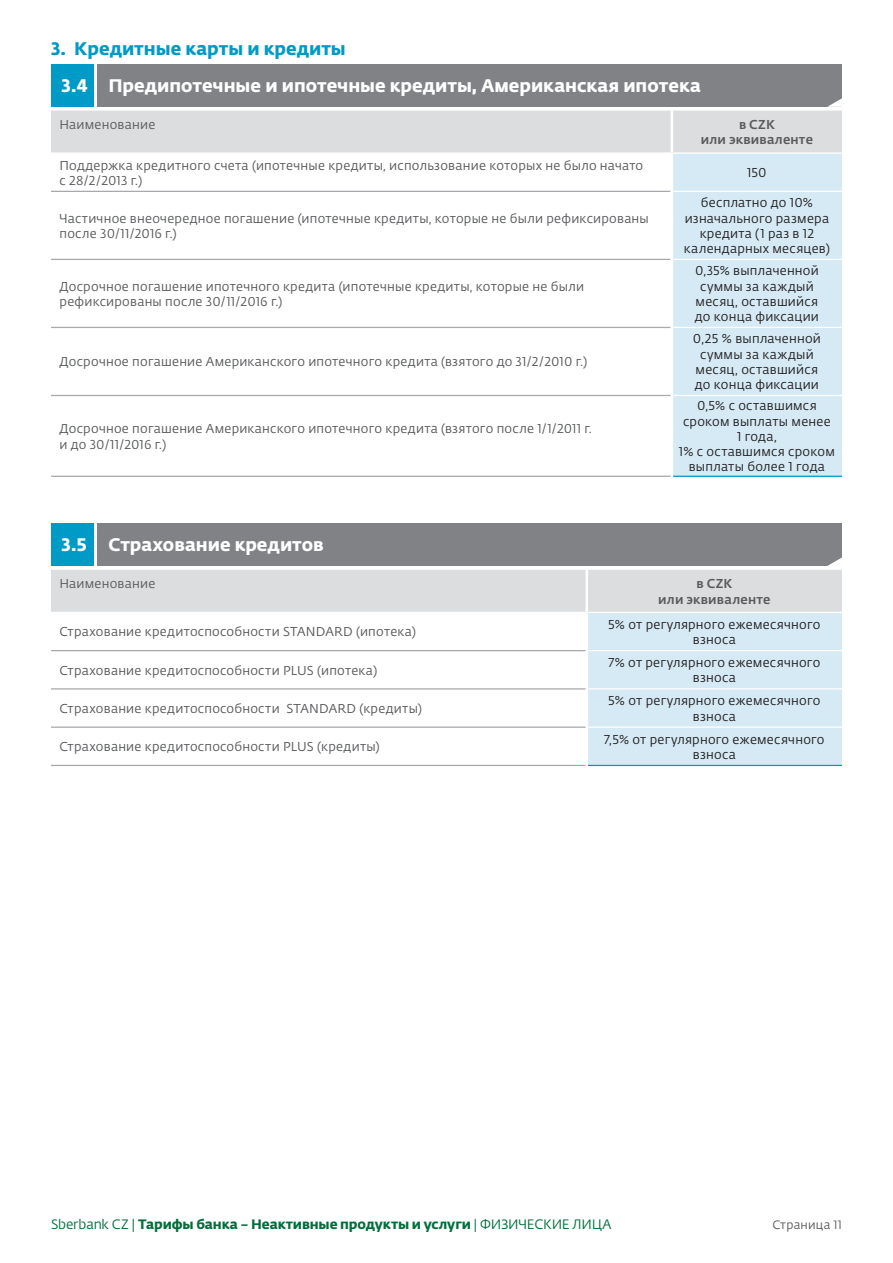
<style>
.page{position:relative;width:893px;height:1263px;background:#fff}
.page>*{position:absolute;margin:0;border:0;box-sizing:border-box;transform-origin:0 0}
.t1{font:18px "Fedra Sans Pro Bold LF";color:#fff}
.t2{font:18px "Fedra Sans Pro Bold LF";color:#009ac6}
.t3{font:13.5px "Fedra Sans Pro Bold LF";letter-spacing:-.005em;color:#006f3c}
.t4{font:12.75px/15.3px "Fedra Sans Pro Book LF";letter-spacing:.02em;color:#57585a}
.t5{font:12.75px/15.3px "Fedra Sans Pro Book LF";letter-spacing:.02em;color:#231f20;text-align:center}
.t6{font:12.75px "Fedra Sans Pro Medium LF";letter-spacing:.015em;color:#5a5a5d}
.t7{font:12.75px "Fedra Sans Pro Book LF";letter-spacing:.02em;color:#5a5a5d}
.t8{font:12px "Fedra Sans Pro Book LF";letter-spacing:.02em;color:#5a5a5d}
.s1{font-family:"Fedra Sans Pro Book LF"}
</style>
<div class="page">
<div style="left:98px;top:523px;width:744px;height:43px;background:#808285"></div>
<div style="left:51px;top:523px;width:43px;height:43px;background:#009ac6"></div>
<svg style="left:51px;top:557px;width:791px;height:210px"></svg>
<svg style="left:51px;top:190px;width:620px;height:286px"></svg>
<div style="left:673px;top:154px;width:169px;height:322px;background:#d5eaf4"></div>
<hr style="left:51px;top:327px;width:620px;height:1px;background:#a8a9ad">
<hr style="left:51px;top:191px;width:620px;height:1px;background:#a8a9ad">
<hr style="left:51px;top:259px;width:620px;height:1px;background:#a8a9ad">
<hr style="left:673px;top:191px;width:169px;height:1px;background:#fff">
<hr style="left:673px;top:259px;width:169px;height:1px;background:#fff">
<hr style="left:673px;top:327px;width:169px;height:1px;background:#fff">
<hr style="left:673px;top:395px;width:169px;height:1px;background:#fff">
<hr style="left:51px;top:395px;width:620px;height:1px;background:#a8a9ad">
<hr style="left:51px;top:476px;width:620px;height:1px;background:#a8a9ad">
<hr style="left:673px;top:476px;width:169px;height:1px;background:#009ac6">
<div style="left:98px;top:64px;width:744px;height:42px;background:#808285"></div>
<div style="left:51px;top:64px;width:43px;height:42px;background:#009ac6"></div>
<svg style="left:51px;top:98px;width:791px;height:55px"></svg>
<p class="t2" style="left:51px;top:35px;width:296px">3. Кредитные карты и кредиты</p>
<p class="t1" style="left:62px;top:71px;width:641px">3.4 Предипотечные и ипотечные кредиты, Американская ипотека</p>
<p class="t7" style="left:60px;top:116px;width:97px">Наименование</p>
<p class="t6" style="left:739px;top:115px;width:37px">в CZK</p>
<p class="t6" style="left:701px;top:130px;width:114px">или эквиваленте</p>
<p class="t4" style="left:60px;top:157px;width:585px">Поддержка кредитного счета (ипотечные кредиты, использование которых не было начато с 28/2/2013 г.)</p>
<p class="t5" style="left:747px;top:165px;width:21px">150</p>
<p class="t4" style="left:60px;top:210px;width:591px">Частичное внеочередное погашение (ипотечные кредиты, которые не были рефиксированы после 30/11/2016 г.)</p>
<p class="t5" style="left:684px;top:195px;width:147px">бесплатно до 10% изначального размера кредита (1 раз в 12 календарных месяцев)</p>
<p class="t4" style="left:60px;top:278px;width:526px">Досрочное погашение ипотечного кредита (ипотечные кредиты, которые не были рефиксированы после 30/11/2016 г.)</p>
<p class="t4" style="left:60px;top:354px;width:529px">Досрочное погашение Американского ипотечного кредита (взятого до 31/2/2010 г.)</p>
<p class="t4" style="left:60px;top:421px;width:534px">Досрочное погашение Американского ипотечного кредита (взятого после 1/1/2011 г. и до 30/11/2016 г.)</p>
<p class="t5" style="left:695px;top:263px;width:125px">0,35% выплаченной суммы за каждый месяц, оставшийся до конца фиксации</p>
<p class="t5" style="left:693px;top:331px;width:129px">0,25 % выплаченной суммы за каждый месяц, оставшийся до конца фиксации</p>
<p class="t5" style="left:683px;top:398px;width:149px">0,5% с оставшимся сроком выплаты менее<br>1 года,</p>
<p class="t5" style="left:679px;top:444px;width:157px">1% с оставшимся сроком выплаты более 1 года</p>
<p class="t1" style="left:62px;top:530px;width:264px">3.5 Страхование кредитов</p>
<p class="t7" style="left:60px;top:575px;width:97px">Наименование</p>
<p class="t6" style="left:696px;top:574px;width:37px">в CZK</p>
<p class="t6" style="left:658px;top:589px;width:114px">или эквиваленте</p>
<p class="t4" style="left:60px;top:624px;width:358px">Страхование кредитоспособности STANDARD (ипотека)</p>
<p class="t5" style="left:608px;top:616px;width:214px">5% от регулярного ежемесячного взноса</p>
<p class="t4" style="left:60px;top:662px;width:319px">Страхование кредитоспособности PLUS (ипотека)</p>
<p class="t5" style="left:608px;top:654px;width:213px">7% от регулярного ежемесячного взноса</p>
<p class="t4" style="left:60px;top:700px;width:364px">Страхование кредитоспособности STANDARD (кредиты)</p>
<p class="t5" style="left:608px;top:693px;width:214px">5% от регулярного ежемесячного взноса</p>
<p class="t4" style="left:60px;top:739px;width:322px">Страхование кредитоспособности PLUS (кредиты)</p>
<p class="t5" style="left:604px;top:731px;width:222px">7,5% от регулярного ежемесячного взноса</p>
<p class="t3" style="left:51px;top:1213px;width:562px"><span class="s1">Sberbank CZ |</span> Тарифы банка – Неактивные продукты и услуги <span class="s1">| ФИЗИЧЕСКИЕ ЛИЦА</span></p>
<p class="t8" style="left:773px;top:1216px;width:71px">Страница 11</p>
</div>
